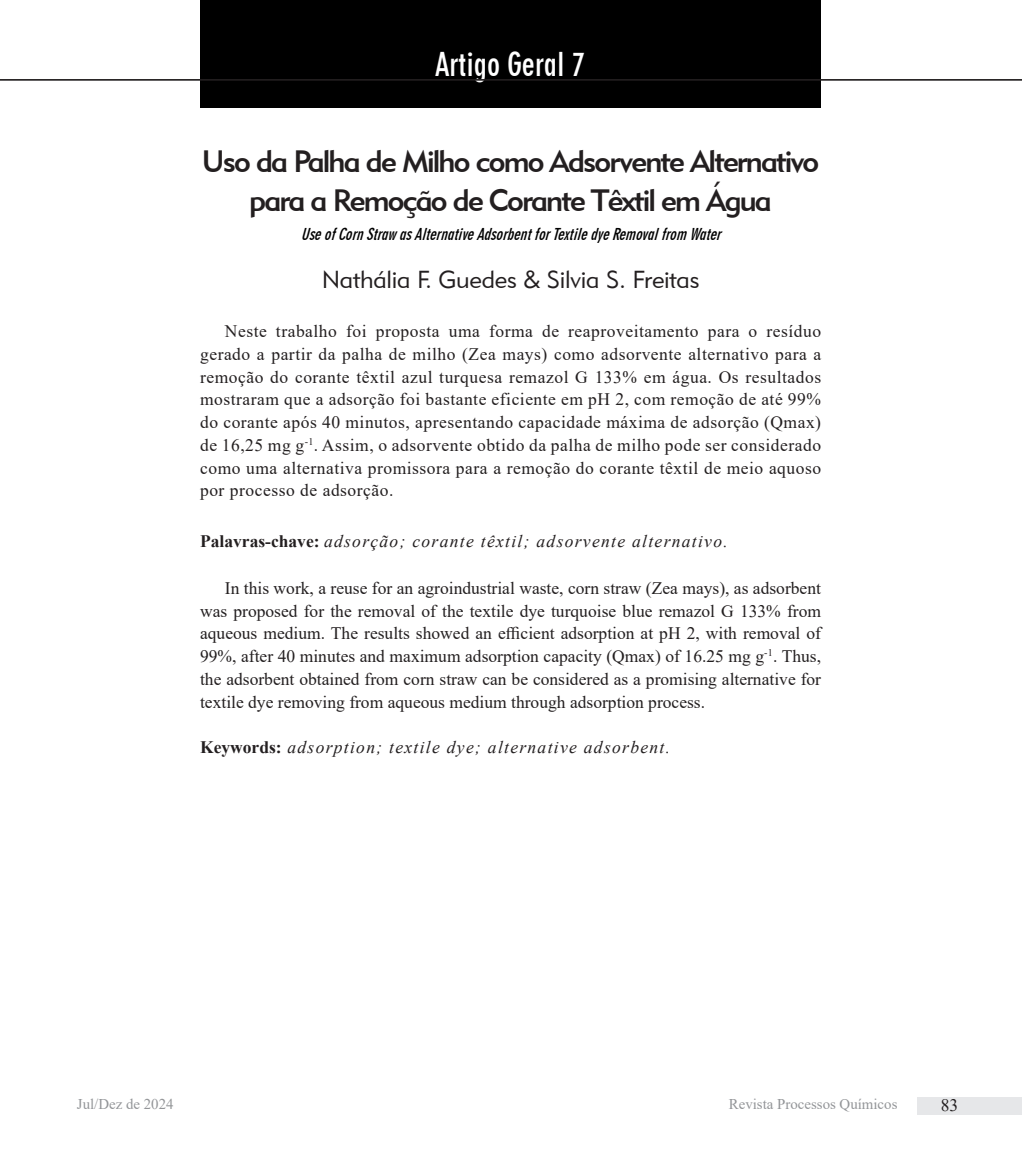
<style>
.page{position:relative;width:1022px;height:1171px;background:#fff}
.page>*{position:absolute;margin:0;border:0;box-sizing:border-box;transform-origin:0 0}
.Seção{font:31.5px "Geometric 706 BT Bold Condensed B";color:#fff}
.Título{font:30.8px/38.5px "Geometric 415 BT Medium A";letter-spacing:-.06em;color:#231f20;text-align:center}
.Autores_-_página_inicial{font:24.5px "Geometric 415 BT Lite A";letter-spacing:-.01em;color:#231f20}
.TEXTO{font:17.5px/22.8px "Times New Roman";color:#231f20;text-align:justify}
.TEXTO-2{font:italic 17.5px "Times New Roman";letter-spacing:.075em;color:#231f20}
.Título-2{font:italic 15.75px "Geometric 706 BT Bold Condensed B";color:#000}
.t1{font:14.88px "Times New Roman";color:#939598}
.s1{font-weight:700;font-style:normal}
</style>
<div class="page">
<div style="left:200px;top:0;width:620px;height:107px;background:#000"></div>
<div style="left:917px;top:1096px;width:105px;height:18px;background:#e6e7e9"></div>
<hr style="left:0;top:79px;width:1022px;height:1px;background:#231f20">
<p class="Seção" style="left:435px;top:45px;width:152px">Artigo Geral 7</p>
<p class="Título" style="left:202px;top:142px;width:619px">Uso da Palha de Milho como Adsorvente Alternativo para a Remoção de Corante Têxtil em Água</p>
<p class="Título-2" style="left:301px;top:225px;width:426px">UseofCornStrawasAlternativeAdsorbentforTextiledyeRemovalfrom Water</p>
<p class="Autores_-_página_inicial" style="left:322px;top:264px;width:379px">Nathália F. Guedes &amp; Silvia S. Freitas</p>
<p class="TEXTO" style="left:200px;top:319px;width:623px;text-indent:25px">Neste trabalho foi proposta uma forma de reaproveitamento para o resíduo gerado a partir da palha de milho (Zea mays) como adsorvente alternativo para a remoção do corante têxtil azul turquesa remazol G 133% em água. Os resultados mostraram que a adsorção foi bastante eficiente em pH 2, com remoção de até 99% do corante após 40 minutos, apresentando capacidade máxima de adsorção (Qmax) de 16,25 mg g<sup>-1</sup>. Assim, o adsorvente obtido da palha de milho pode ser considerado como uma alternativa promissora para a remoção do corante têxtil de meio aquoso por processo de adsorção.</p>
<p class="TEXTO-2" style="left:200px;top:529px;width:529px"><span class="s1">Palavras-chave:</span> adsorção; corante têxtil; adsorvente alternativo.</p>
<p class="TEXTO" style="left:200px;top:576px;width:622px;text-indent:25px">In this work, a reuse for an agroindustrial waste, corn straw (Zea mays), as adsorbent was proposed for the removal of the textile dye turquoise blue remazol G 133% from aqueous medium. The results showed an efficient adsorption at pH 2, with removal of 99%, after 40 minutes and maximum adsorption capacity (Qmax) of 16.25 mg g<sup>-1</sup>. Thus, the adsorbent obtained from corn straw can be considered as a promising alternative for textile dye removing from aqueous medium through adsorption process.</p>
<p class="TEXTO-2" style="left:200px;top:735px;width:471px"><span class="s1">Keywords:</span> adsorption; textile dye; alternative adsorbent.</p>
<p class="t1" style="left:77px;top:1093px;width:98px">Jul/Dez de 2024</p>
<p class="t1" style="left:729px;top:1093px;width:170px">Revista Processos Químicos</p>
<p class="TEXTO" style="left:941px;top:1093px;width:19px">83</p>
</div>
